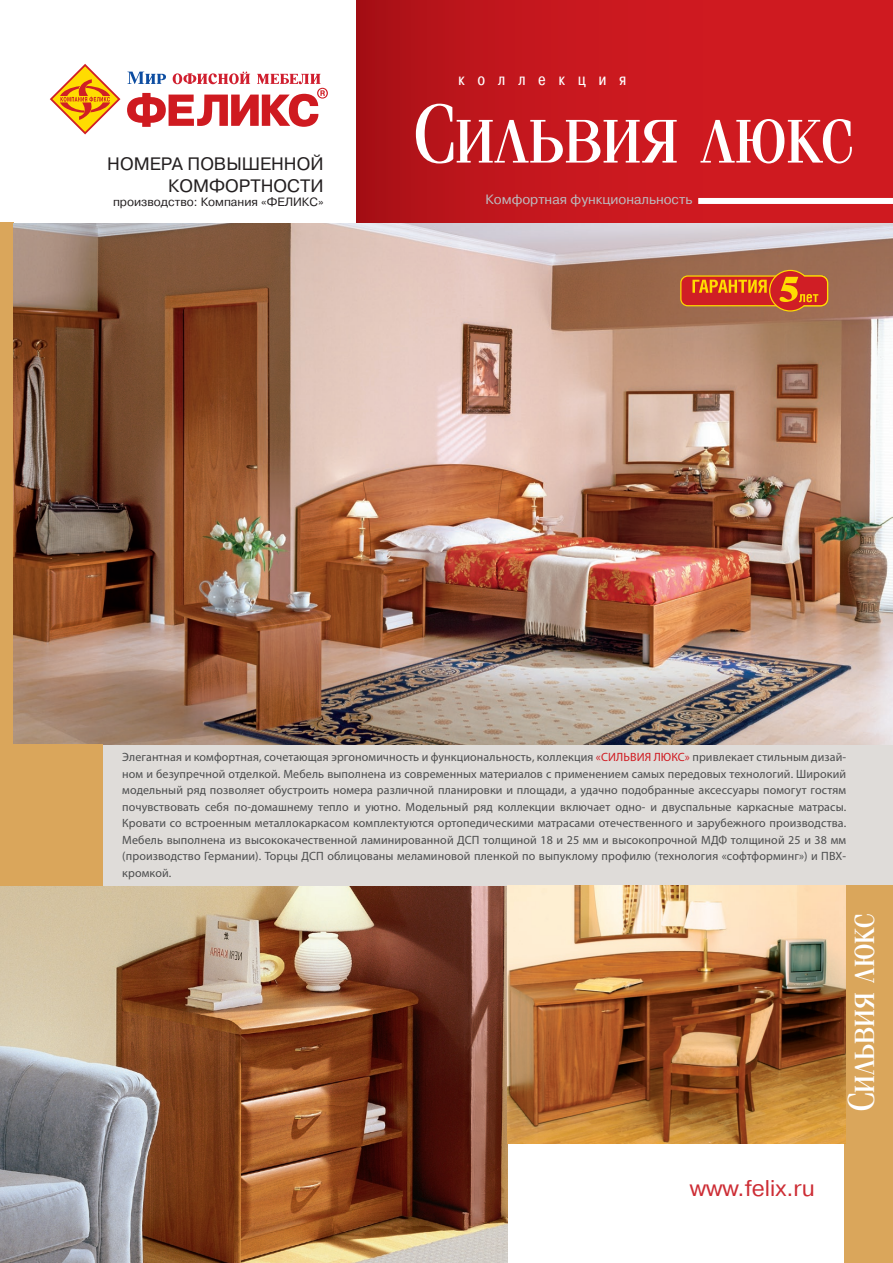
<style>
.page{position:relative;width:893px;height:1263px;background:#fff}
.page>*{position:absolute;margin:0;border:0;box-sizing:border-box;transform-origin:0 0}
.t1{font:85.2px "Simeiz";color:#fff}
.t2{font:38.4px "Simeiz";color:#fff}
.t3{font:22.8px "Pragmatica C";color:#cd2d35}
.t4{font:18px/21.6px "Pragmatica C";color:#231f20;text-align:right}
.t5{font:16.5px "Pragmatica Cond C";letter-spacing:.8em;color:#fff}
.t6{font:13.5px "Pragmatica C";color:#bcbdc0}
.t7{font:12px/16.5px "Myriad Pro";letter-spacing:.01em;color:#4b4c4d;text-align:justify}
.t8{font:12px "Pragmatica C";color:#231f20}
.s1{color:#cf1a20}
</style>
<div class="page">
<div style="left:356px;top:0;width:537px;height:222px;background:linear-gradient(to right,#b31219,#d81c23)"></div>
<div style="left:0;top:222px;width:13px;height:864px;background:#daa65b"></div>
<div style="left:698px;top:198px;width:195px;height:6px;background:#fff"></div>
<img style="left:0;top:885px;width:507px;height:378px">
<div style="left:13px;top:744px;width:880px;height:141px;background:#dfdcd9"></div>
<img style="left:13px;top:224px;width:880px;height:520px">
<div style="left:0;top:744px;width:102px;height:141px;background:#daa65b"></div>
<div style="left:844px;top:885px;width:49px;height:378px;background:#daa65b"></div>
<svg style="left:50px;top:64px;width:70px;height:70px"></svg>
<svg style="left:127px;top:72px;width:201px;height:55px"></svg>
<img style="left:507px;top:886px;width:338px;height:258px">
<div style="left:681px;top:276px;width:146px;height:30px;background:#d01e25;border-radius:7px"></div>
<svg style="left:692px;top:269px;width:136px;height:43px"></svg>
<h3 class="t4" style="left:107px;top:153px;width:218px">НОМЕРА ПОВЫШЕННОЙ<br>КОМФОРТНОСТИ</h3>
<p class="t8" style="left:113px;top:195px;width:212px">производство: Компания «ФЕЛИКС»</p>
<h3 class="t5" style="left:458px;top:70px;width:169px">коллекция</h3>
<h1 class="t1" style="left:414px;top:91px;width:441px">Сильвия люкс</h1>
<p class="t6" style="left:485px;top:192px;width:208px">Комфортная функциональность</p>
<p class="t7" style="left:122px;top:749px;width:725px">Элегантная и комфортная, сочетающая эргономичность и функциональность, коллекция <span class="s1">«СИЛЬВИЯ ЛЮКС»</span> привлекает стильным дизай&shy;ном и безупречной отделкой. Мебель выполнена из современных материалов с применением самых передовых технологий. Широкий модельный ряд позволяет обустроить номера различной планировки и площади, а удачно подобранные аксессуары помогут гостям почувствовать себя по-домашнему тепло и уютно. Модельный ряд коллекции включает одно- и двуспальные каркасные матрасы.<br>Кровати со встроенным металлокаркасом комплектуются ортопедическими матрасами отечественного и зарубежного производства.<br>Мебель выполнена из высококачественной ламинированной ДСП толщиной 18 и 25 мм и высокопрочной МДФ толщиной 25 и 38 мм (производство Германии). Торцы ДСП облицованы меламиновой пленкой по выпуклому профилю (технология «софтформинг») и ПВХ&shy;кромкой.</p>
<h3 class="t3" style="left:690px;top:1175px;width:127px">www.felix.ru</h3>
<h2 class="t2" style="left:842px;top:1111px;width:199px;rotate:-90deg">Сильвия люкс</h2>
</div>
